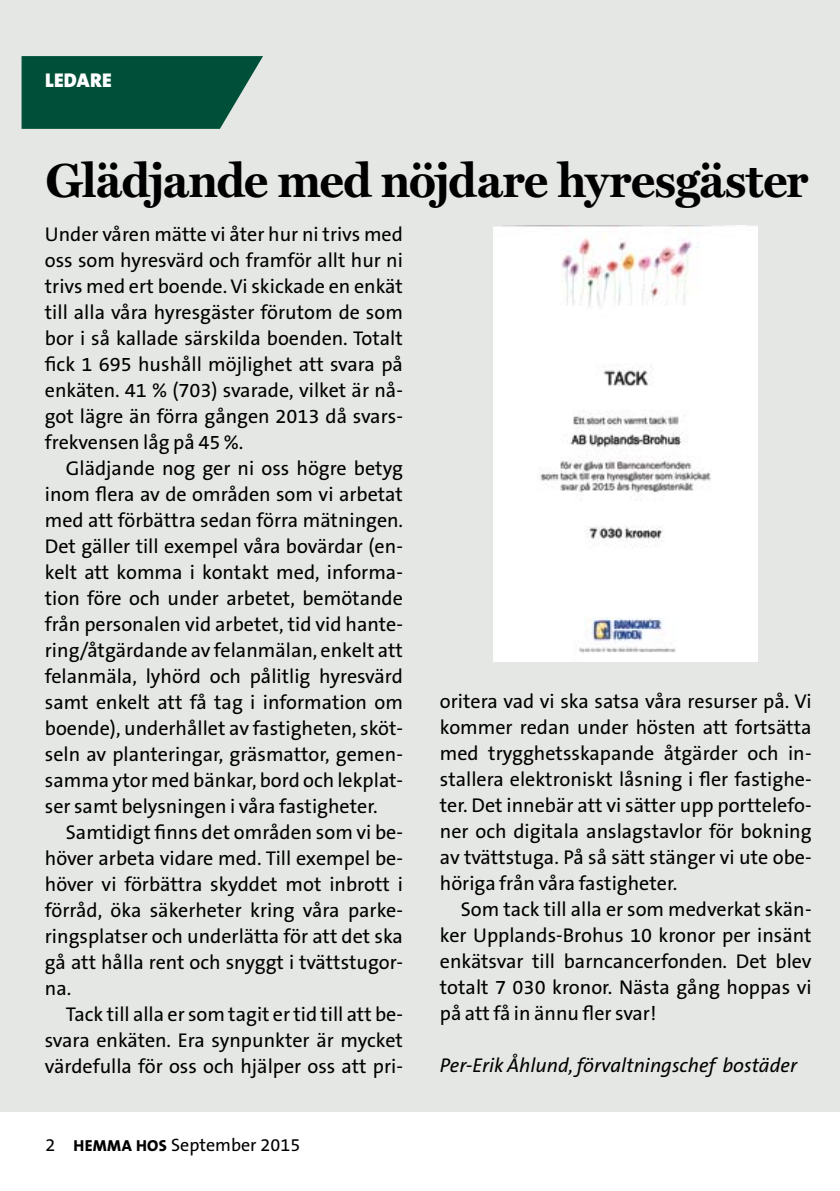
<style>
.page{position:relative;width:840px;height:1191px;background:#fff}
.page>*{position:absolute;margin:0;border:0;box-sizing:border-box;transform-origin:0 0}
.t1{font:700 48px "Miller Text";letter-spacing:-.025em;color:#000}
.t2{font:20px/26px "The Sans B W5 Plain";color:#000;text-align:justify}
.t3{font:italic 20px "The Sans B W5 Plain";color:#000}
.t4{font:900 20px "The Sans B W9";letter-spacing:.02em;color:#fff}
.t5{font:18px "The Sans B W5 Plain";color:#000}
.s1{font-family:"The Sans B W8";font-weight:800;font-size:16px}
</style>
<div class="page">
<div style="left:0;top:0;width:839px;height:1111px;background:#e5e7e4"></div>
<svg style="left:22px;top:56px;width:241px;height:73px;background:#155c47"></svg>
<img style="left:493px;top:226px;width:264px;height:435px">
<p class="t4" style="left:45px;top:67px;width:68px">LEDARE</p>
<h1 class="t1" style="left:45px;top:153px;width:764px">Glädjande med nöjdare hyresgäster</h1>
<p class="t2" style="left:45px;top:221px;width:359px">Under våren mätte vi åter hur ni trivs med oss som hyresvärd och framför allt hur ni trivs med ert boende. Vi skickade en enkät till alla våra hyresgäster förutom de som bor i så kallade särskilda boenden. Totalt fick 1 695 hushåll möjlighet att svara på enkäten. 41 % (703) svarade, vilket är nå&shy;got lägre än förra gången 2013 då svars&shy;frekvensen låg på 45 %.</p>
<p class="t2" style="left:45px;top:455px;width:359px;text-indent:21px">Glädjande nog ger ni oss högre betyg inom flera av de områden som vi arbetat med att förbättra sedan förra mätningen.<br>Det gäller till exempel våra bovärdar (en&shy;kelt att komma i kontakt med, informa&shy;tion före och under arbetet, bemötande från personalen vid arbetet, tid vid hante&shy;ring/åtgärdande av felanmälan, enkelt att felanmäla, lyhörd och pålitlig hyresvärd samt enkelt att få tag i information om boende), underhållet av fastigheten, sköt&shy;seln av planteringar, gräsmattor, gemen&shy;samma ytor med bänkar, bord och lekplat&shy;ser samt belysningen i våra fastigheter.</p>
<p class="t2" style="left:45px;top:819px;width:359px;text-indent:21px">Samtidigt finns det områden som vi be&shy;höver arbeta vidare med. Till exempel be&shy;höver vi förbättra skyddet mot inbrott i förråd, öka säkerheter kring våra parke&shy;ringsplatser och underlätta för att det ska gå att hålla rent och snyggt i tvättstugor&shy;na.</p>
<p class="t2" style="left:45px;top:1001px;width:359px;text-indent:21px">Tack till alla er som tagit er tid till att be&shy;svara enkäten. Era synpunkter är mycket värdefulla för oss och hjälper oss att pri-</p>
<p class="t5" style="left:45px;top:1133px;width:256px">2 <span class="s1">HEMMA HOS</span> September 2015</p>
<p class="t2" style="left:439px;top:688px;width:373px">oritera vad vi ska satsa våra resurser på. Vi kommer redan under hösten att fortsätta med trygghetsskapande åtgärder och in&shy;stallera elektroniskt låsning i fler fastighe&shy;ter. Det innebär att vi sätter upp porttelefo&shy;ner och digitala anslagstavlor för bokning av tvättstuga. På så sätt stänger vi ute obe&shy;höriga från våra fastigheter.</p>
<p class="t2" style="left:439px;top:896px;width:373px;text-indent:21px">Som tack till alla er som medverkat skän&shy;ker Upplands-Brohus 10 kronor per insänt enkätsvar till barncancerfonden. Det blev totalt 7 030 kronor. Nästa gång hoppas vi på att få in ännu fler svar!</p>
<p class="t3" style="left:439px;top:1053px;width:358px">Per-Erik Åhlund, förvaltningschef bostäder</p>
</div>
